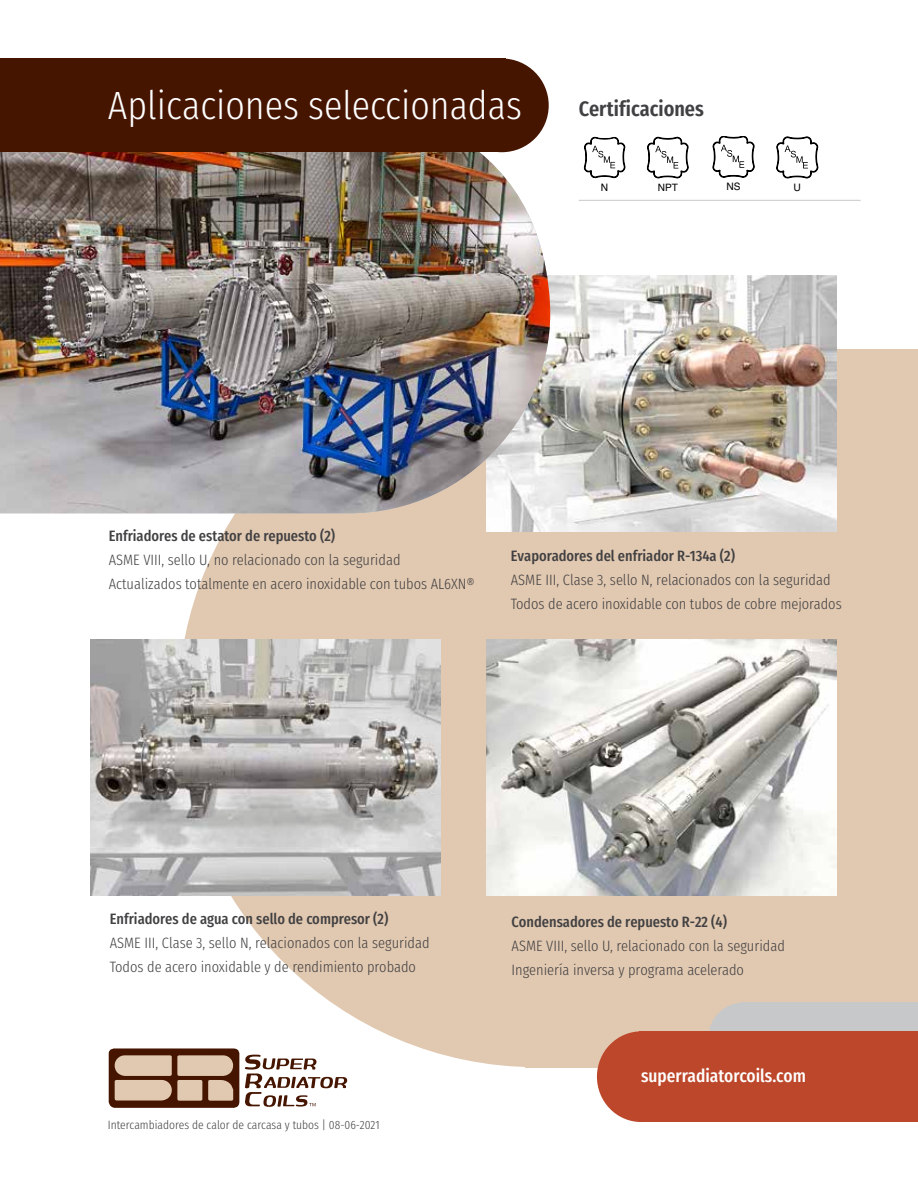
<style>
.page{position:relative;width:918px;height:1188px;background:#fff}
.page>*{position:absolute;margin:0;border:0;box-sizing:border-box;transform-origin:0 0}
.t1{font:300 39.45px "Fira Sans Condensed";color:#fff}
.t2{font:600 21px "Fira Sans Condensed";color:#414042}
.t3{font:500 18px "Fira Sans Condensed";color:#fff}
.t4{font:300 15px/24px "Fira Sans Condensed";color:#414042}
.t5{font:500 15px "Fira Sans Condensed";color:#414042}
.t6{font:300 12px "Fira Sans Condensed";color:#414042}
.t7{font:10.35px "Helvetica";color:#000}
.t8{font:10.2px "Helvetica";color:#000}
.t9{font:10.05px "Helvetica";color:#000}
</style>
<div class="page">
<div style="left:525px;top:349px;width:393px;height:718px;background:#e1c8b0"></div>
<div style="left:178px;top:349px;width:718px;height:718px;background:#e1c8b0;border-radius:50%"></div>
<div style="left:743px;top:1002px;width:175px;height:71px;background:#c7c8ca"></div>
<div style="left:708px;top:1002px;width:71px;height:71px;background:#c7c8ca;border-radius:50%"></div>
<div style="left:640px;top:1031px;width:278px;height:91px;background:#bd472a"></div>
<div style="left:597px;top:1031px;width:88px;height:91px;background:#bd472a;border-radius:50%"></div>
<svg style="left:109px;top:1048px;width:238px;height:60px"></svg>
<img style="left:486px;top:639px;width:351px;height:257px">
<img style="left:90px;top:639px;width:351px;height:257px">
<img style="left:486px;top:275px;width:351px;height:257px">
<hr style="left:579px;top:200px;width:282px;height:1px;background:#c7c8ca">
<svg style="left:584px;top:137px;width:41px;height:41px"></svg>
<svg style="left:647px;top:137px;width:42px;height:42px"></svg>
<svg style="left:713px;top:136px;width:42px;height:42px"></svg>
<svg style="left:776px;top:136px;width:42px;height:43px"></svg>
<img style="left:0;top:129px;width:552px;height:384px">
<div style="left:0;top:58px;width:505px;height:94px;background:#461500"></div>
<div style="left:455px;top:58px;width:94px;height:94px;background:#461500;border-radius:50%"></div>
<h1 class="t1" style="left:108px;top:69px;width:416px">Aplicaciones seleccionadas</h1>
<h2 class="t2" style="left:579px;top:89px;width:127px">Certificaciones</h2>
<p class="t9" style="left:601px;top:179px;width:9px">N</p>
<p class="t8" style="left:658px;top:179px;width:22px">NPT</p>
<p class="t7" style="left:726px;top:179px;width:16px">NS</p>
<p class="t8" style="left:794px;top:179px;width:9px">U</p>
<p class="t7" style="left:601px;top:179px;width:16px">NS</p>
<p class="t5" style="left:109px;top:522px;width:228px">Enfriadores de estator de repuesto (2)</p>
<p class="t4" style="left:109px;top:547px;width:367px">ASME VIII, sello U, no relacionado con la seguridad<br>Actualizados totalmente en acero inoxidable con tubos AL6XN®</p>
<p class="t5" style="left:511px;top:542px;width:226px">Evaporadores del enfriador R-134a (2)</p>
<p class="t4" style="left:511px;top:566px;width:332px">ASME III, Clase 3, sello N, relacionados con la seguridad<br>Todos de acero inoxidable con tubos de cobre mejorados</p>
<p class="t5" style="left:110px;top:905px;width:280px">Enfriadores de agua con sello de compresor (2)</p>
<p class="t4" style="left:110px;top:929px;width:321px">ASME III, Clase 3, sello N, relacionados con la seguridad<br>Todos de acero inoxidable y de rendimiento probado</p>
<p class="t6" style="left:108px;top:1114px;width:274px">Intercambiadores de calor de carcasa y tubos | 08-06-2021</p>
<p class="t5" style="left:512px;top:908px;width:217px">Condensadores de repuesto R-22 (4)</p>
<p class="t4" style="left:512px;top:932px;width:275px">ASME VIII, sello U, relacionado con la seguridad<br>Ingeniería inversa y programa acelerado</p>
<p class="t3" style="left:641px;top:1060px;width:166px">superradiatorcoils.com</p>
</div>
